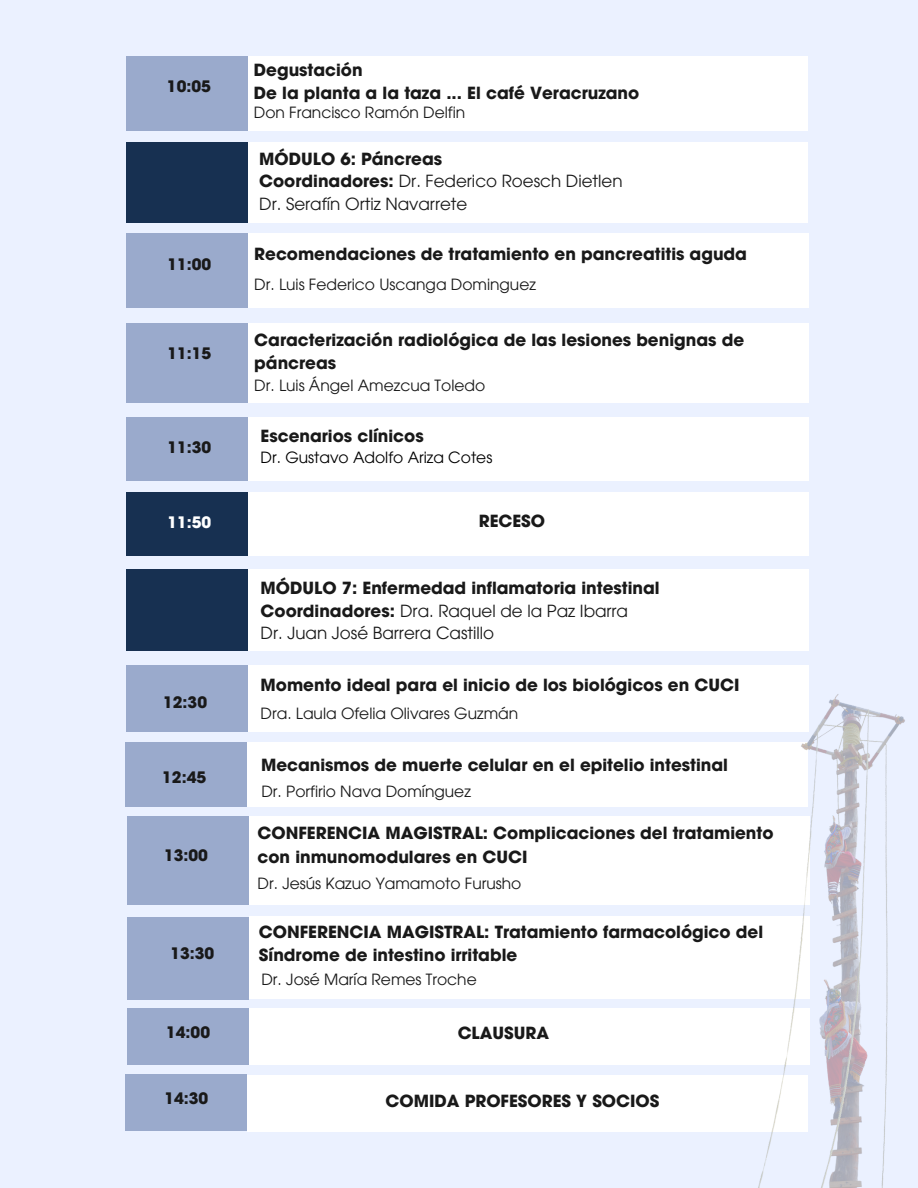
<style>
.page{position:relative;width:918px;height:1188px;background:#ebf1ff}
.page>*{position:absolute;margin:0;border:0;box-sizing:border-box;transform-origin:0 0}
.t1{font:700 16.8px/23.1px "ITC Avant Garde Pro";color:#191919}
.t2{font:16.8px "ITC Avant Garde Pro";color:#191919}
.t3{font:700 15.75px "ITC Avant Garde Pro";color:#191919}
.t4{font:700 15.75px "ITC Avant Garde Pro";color:#fff}
.t5{font:15.45px "ITC Avant Garde Pro";color:#191919}
.t6{font:15.45px "ITC Avant Garde Pro";color:#000}
.s1{font-weight:700}
</style>
<div class="page">
<div style="left:248px;top:234px;width:561px;height:74px;background:#fff"></div>
<div style="left:127px;top:234px;width:121px;height:74px;background:#9aaacc"></div>
<div style="left:248px;top:323px;width:561px;height:79px;background:#fff"></div>
<div style="left:127px;top:323px;width:121px;height:79px;background:#9aaacc"></div>
<div style="left:248px;top:417px;width:561px;height:63px;background:#fff"></div>
<div style="left:127px;top:417px;width:121px;height:63px;background:#9aaacc"></div>
<div style="left:248px;top:492px;width:561px;height:64px;background:#fff"></div>
<div style="left:127px;top:492px;width:121px;height:64px;background:#173051"></div>
<div style="left:248px;top:142px;width:560px;height:80px;background:#fff"></div>
<div style="left:126px;top:142px;width:122px;height:80px;background:#173051"></div>
<div style="left:248px;top:56px;width:560px;height:75px;background:#fff"></div>
<div style="left:126px;top:56px;width:121px;height:75px;background:#9aaacc"></div>
<div style="left:247px;top:742px;width:560px;height:65px;background:#fff"></div>
<div style="left:127px;top:817px;width:122px;height:88px;background:#9aaacc"></div>
<div style="left:249px;top:1008px;width:560px;height:57px;background:#fff"></div>
<div style="left:127px;top:1008px;width:122px;height:57px;background:#9aaacc"></div>
<div style="left:249px;top:917px;width:560px;height:82px;background:#fff"></div>
<div style="left:127px;top:917px;width:122px;height:82px;background:#9aaacc"></div>
<div style="left:247px;top:1075px;width:561px;height:57px;background:#fff"></div>
<div style="left:126px;top:1074px;width:121px;height:57px;background:#9aaacc"></div>
<div style="left:249px;top:817px;width:560px;height:88px;background:#fff"></div>
<div style="left:126px;top:742px;width:121px;height:65px;background:#9aaacc"></div>
<div style="left:248px;top:569px;width:561px;height:82px;background:#fff"></div>
<div style="left:127px;top:569px;width:121px;height:82px;background:#173051"></div>
<div style="left:248px;top:665px;width:561px;height:67px;background:#fff"></div>
<div style="left:127px;top:665px;width:121px;height:67px;background:#9aaacc"></div>
<img style="left:682px;top:694px;width:223px;height:494px">
<h2 class="t3" style="left:167px;top:81px;width:46px">10:05</h2>
<h2 class="t3" style="left:167px;top:258px;width:46px">11:00</h2>
<p class="t3" style="left:167px;top:348px;width:46px">11:15</p>
<p class="t3" style="left:167px;top:442px;width:46px">11:30</p>
<h2 class="t4" style="left:167px;top:516px;width:45px">11:50</h2>
<h2 class="t3" style="left:163px;top:696px;width:46px">12:30</h2>
<p class="t3" style="left:162px;top:771px;width:46px">12:45</p>
<p class="t3" style="left:164px;top:850px;width:46px">13:00</p>
<p class="t1" style="left:254px;top:61px;width:110px">Degustación</p>
<h2 class="t1" style="left:254px;top:84px;width:387px">De la planta a la taza ... El café Veracruzano</h2>
<p class="t5" style="left:254px;top:106px;width:213px">Don Francisco Ramón Delfin</p>
<p class="t1" style="left:259px;top:149px;width:184px">MÓDULO 6: Páncreas</p>
<h2 class="t2" style="left:259px;top:175px;width:365px"><span class="s1">Coordinadores:</span> Dr. Federico Roesch Dietlen</h2>
<p class="t2" style="left:259px;top:197px;width:210px">Dr. Serafín Ortiz Navarrete</p>
<p class="t1" style="left:254px;top:245px;width:494px">Recomendaciones de tratamiento en pancreatitis aguda</p>
<h2 class="t5" style="left:254px;top:279px;width:283px">Dr. Luis Federico Uscanga Dominguez</h2>
<h2 class="t1" style="left:254px;top:330px;width:491px">Caracterización radiológica de las lesiones benignas de páncreas</h2>
<p class="t5" style="left:254px;top:379px;width:232px">Dr. Luis Ángel Amezcua Toledo</p>
<p class="t1" style="left:261px;top:426px;width:165px">Escenarios clínicos</p>
<p class="t6" style="left:261px;top:451px;width:233px">Dr. Gustavo Adolfo Ariza Cotes</p>
<p class="t1" style="left:479px;top:512px;width:68px">RECESO</p>
<p class="t1" style="left:261px;top:578px;width:401px">MÓDULO 7: Enfermedad inflamatoria intestinal</p>
<h2 class="t2" style="left:261px;top:604px;width:369px"><span class="s1">Coordinadores:</span> Dra. Raquel de la Paz Ibarra</h2>
<h2 class="t2" style="left:261px;top:627px;width:235px">Dr. Juan José Barrera Castillo</h2>
<p class="t1" style="left:261px;top:675px;width:480px">Momento ideal para el inicio de los biológicos en CUCI</p>
<p class="t5" style="left:261px;top:708px;width:259px">Dra. Laula Ofelia Olivares Guzmán</p>
<p class="t1" style="left:261px;top:756px;width:469px">Mecanismos de muerte celular en el epitelio intestinal</p>
<p class="t5" style="left:261px;top:785px;width:211px">Dr. Porfirio Nava Domínguez</p>
<h2 class="t1" style="left:258px;top:824px;width:517px">CONFERENCIA MAGISTRAL: Complicaciones del tratamiento con inmunomodulares en CUCI</h2>
<h2 class="t5" style="left:258px;top:877px;width:265px">Dr. Jesús Kazuo Yamamoto Furusho</h2>
<p class="t1" style="left:259px;top:923px;width:506px">CONFERENCIA MAGISTRAL: Tratamiento farmacológico del</p>
<h2 class="t3" style="left:170px;top:947px;width:46px">13:30</h2>
<p class="t1" style="left:259px;top:946px;width:260px">Síndrome de intestino irritable</p>
<h2 class="t5" style="left:261px;top:973px;width:217px">Dr. José María Remes Troche</h2>
<h2 class="t3" style="left:166px;top:1027px;width:46px">14:00</h2>
<h2 class="t1" style="left:458px;top:1023px;width:93px">CLAUSURA</h2>
<h2 class="t3" style="left:164px;top:1093px;width:46px">14:30</h2>
<p class="t1" style="left:386px;top:1091px;width:275px">COMIDA PROFESORES Y SOCIOS</p>
</div>
